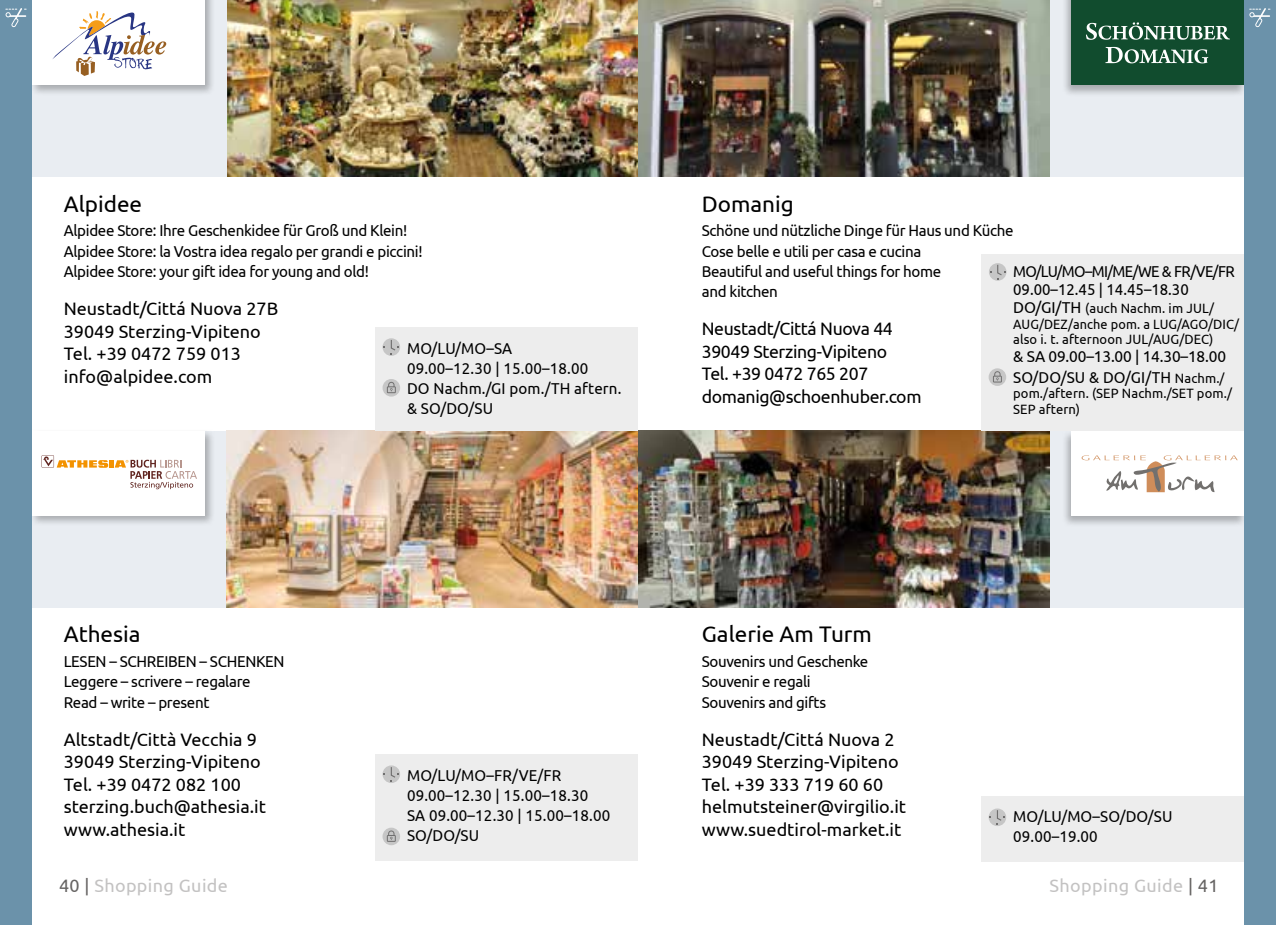
<style>
.page{position:relative;width:1276px;height:925px;background:#fff}
.page>*{position:absolute;margin:0;border:0;box-sizing:border-box;transform-origin:0 0}
.t1{font:22.5px "Ubuntu";color:#000}
.t2{font:18px/22.5px "Ubuntu";color:#000}
.t3{font:18px/22.5px "Ubuntu";letter-spacing:-.02em;color:#000}
.t4{font:18px "Ubuntu";letter-spacing:.02em;color:#c3c2c2}
.t5{font:15.75px/20.2px "Ubuntu";letter-spacing:-.02em;color:#000;scale:.96 1}
.t6{font:15.75px/20.2px "Ubuntu";letter-spacing:.01em;color:#000;scale:.96 1}
.t7{font:15.75px/20.2px "Ubuntu";letter-spacing:-.02em;color:#000}
.t8{font:15.75px/18px "Ubuntu";letter-spacing:-.04em;color:#000;scale:.94 1}
.t9{font:13.5px/15.8px "Ubuntu";letter-spacing:.01em;color:#000;scale:.96 1}
.s1{font-size:15.75px}
.s2{font-size:13.5px}
.s3{color:#666463}
</style>
<div class="page">
<img style="left:226px;top:0;width:412px;height:177px">
<div style="left:32px;top:0;width:194px;height:177px;background:#e9edf2"></div>
<div style="left:32px;top:431px;width:194px;height:176px;background:#e9edf2"></div>
<img style="left:226px;top:431px;width:412px;height:176px">
<div style="left:29px;top:0;width:187px;height:97px;background:#000;opacity:.28"></div>
<div style="left:32px;top:0;width:172px;height:85px;background:#fff"></div>
<div style="left:29px;top:428px;width:187px;height:99px;background:#000;opacity:.28"></div>
<div style="left:32px;top:431px;width:172px;height:84px;background:#fff"></div>
<svg style="left:52px;top:11px;width:114px;height:65px"></svg>
<svg style="left:42px;top:455px;width:155px;height:34px"></svg>
<div style="left:375px;top:755px;width:263px;height:106px;background:#ededed"></div>
<svg style="left:382px;top:765px;width:18px;height:18px"></svg>
<svg style="left:383px;top:766px;width:16px;height:16px"></svg>
<div style="left:382px;top:827px;width:18px;height:18px;background:#c6c6c6;border-radius:50%"></div>
<svg style="left:387px;top:830px;width:9px;height:12px"></svg>
<div style="left:1049px;top:0;width:195px;height:177px;background:#e9edf2"></div>
<div style="left:1049px;top:431px;width:195px;height:176px;background:#e9edf2"></div>
<img style="left:638px;top:0;width:411px;height:177px">
<img style="left:638px;top:431px;width:411px;height:176px">
<div style="left:1061px;top:0;width:187px;height:98px;background:#000;opacity:.28"></div>
<div style="left:1071px;top:0;width:173px;height:85px;background:#114c2e"></div>
<div style="left:1061px;top:429px;width:187px;height:99px;background:#000;opacity:.28"></div>
<div style="left:1071px;top:431px;width:173px;height:84px;background:#fff"></div>
<svg style="left:1086px;top:22px;width:144px;height:18px"></svg>
<svg style="left:1105px;top:47px;width:103px;height:16px"></svg>
<div style="left:981px;top:254px;width:263px;height:177px;background:#ededed"></div>
<svg style="left:989px;top:263px;width:17px;height:18px"></svg>
<svg style="left:990px;top:264px;width:15px;height:16px"></svg>
<svg style="left:988px;top:368px;width:18px;height:18px"></svg>
<svg style="left:993px;top:371px;width:9px;height:11px"></svg>
<svg style="left:1081px;top:455px;width:156px;height:37px"></svg>
<div style="left:981px;top:796px;width:263px;height:65px;background:#ededed"></div>
<svg style="left:988px;top:808px;width:18px;height:18px"></svg>
<svg style="left:989px;top:809px;width:16px;height:16px"></svg>
<div style="left:375px;top:327px;width:263px;height:104px;background:#ededed"></div>
<svg style="left:382px;top:338px;width:18px;height:18px"></svg>
<svg style="left:383px;top:339px;width:16px;height:16px"></svg>
<svg style="left:382px;top:379px;width:18px;height:18px"></svg>
<svg style="left:387px;top:382px;width:9px;height:11px"></svg>
<div style="left:0;top:0;width:32px;height:925px;background:#6b92aa"></div>
<svg style="left:5px;top:8px;width:22px;height:19px"></svg>
<div style="left:1244px;top:0;width:32px;height:925px;background:#6b92aa"></div>
<svg style="left:1249px;top:8px;width:21px;height:19px"></svg>
<h1 class="t1" style="left:64px;top:190px;width:80px">Alpidee</h1>
<p class="t5" style="left:64px;top:220px;width:375px">Alpidee Store: Ihre Geschenkidee für Groß und Klein!<br>Alpidee Store: la Vostra idea regalo per grandi e piccini!<br>Alpidee Store: your gift idea for young and old!</p>
<p class="t2" style="left:64px;top:297px;width:216px">Neustadt/Cittá Nuova 27B<br>39049 Sterzing-Vipiteno<br>Tel. +39 0472 759 013 info@alpidee.com</p>
<p class="t6" style="left:407px;top:337px;width:225px">MO/LU/MO–SA<br>09.00–12.30 | 15.00–18.00<br>DO Nachm./GI pom./TH aftern. &amp; SO/DO/SU</p>
<h1 class="t1" style="left:702px;top:190px;width:94px">Domanig</h1>
<p class="t5" style="left:702px;top:220px;width:326px">Schöne und nützliche Dinge für Haus und Küche<br>Cose belle e utili per casa e cucina<br>Beautiful and useful things for home<br>and kitchen</p>
<p class="t3" style="left:702px;top:317px;width:221px">Neustadt/Cittá Nuova 44<br>39049 Sterzing-Vipiteno<br>Tel. +39 0472 765 207 domanig@schoenhuber.com</p>
<p class="t8" style="left:1013px;top:262px;width:237px">MO/LU/MO–MI/ME/WE &amp; FR/VE/FR<br>09.00–12.45 | 14.45–18.30</p>
<p class="t9" style="left:1013px;top:300px;width:237px"><span class="s1">DO/GI/TH</span> (auch Nachm. im JUL/<br>AUG/DEZ/anche pom. a LUG/AGO/DIC/ also i. t. afternoon JUL/AUG/DEC)</p>
<p class="t7" style="left:1013px;top:346px;width:214px">&amp; SA 09.00–13.00 | 14.30–18.00<br>SO/DO/SU &amp; DO/GI/TH <span class="s2">Nachm./</span></p>
<p class="t9" style="left:1013px;top:385px;width:230px">pom./aftern. (SEP Nachm./SET pom./<br>SEP aftern)</p>
<h1 class="t1" style="left:64px;top:621px;width:78px">Athesia</h1>
<p class="t5" style="left:64px;top:651px;width:231px">LESEN – SCHREIBEN – SCHENKEN<br>Leggere – scrivere – regalare<br>Read – write – present</p>
<p class="t2" style="left:64px;top:727px;width:204px">Altstadt/Città Vecchia 9<br>39049 Sterzing-Vipiteno<br>Tel. +39 0472 082 100 sterzing.buch@athesia.it www.athesia.it</p>
<p class="t6" style="left:407px;top:764px;width:213px">MO/LU/MO–FR/VE/FR<br>09.00–12.30 | 15.00–18.30<br>SA 09.00–12.30 | 15.00–18.00<br>SO/DO/SU</p>
<h1 class="t1" style="left:702px;top:621px;width:172px">Galerie Am Turm</h1>
<p class="t5" style="left:702px;top:651px;width:175px">Souvenirs und Geschenke<br>Souvenir e regali<br>Souvenirs and gifts</p>
<p class="t2" style="left:702px;top:727px;width:206px">Neustadt/Cittá Nuova 2<br>39049 Sterzing-Vipiteno<br>Tel. +39 333 719 60 60 helmutsteiner@virgilio.it www.suedtirol-market.it</p>
<p class="t6" style="left:1013px;top:806px;width:167px">MO/LU/MO–SO/DO/SU<br>09.00–19.00</p>
<p class="t4" style="left:59px;top:875px;width:170px"><span class="s3">40 |</span> Shopping Guide</p>
<p class="t4" style="left:1049px;top:875px;width:170px">Shopping Guide <span class="s3">| 41</span></p>
</div>
